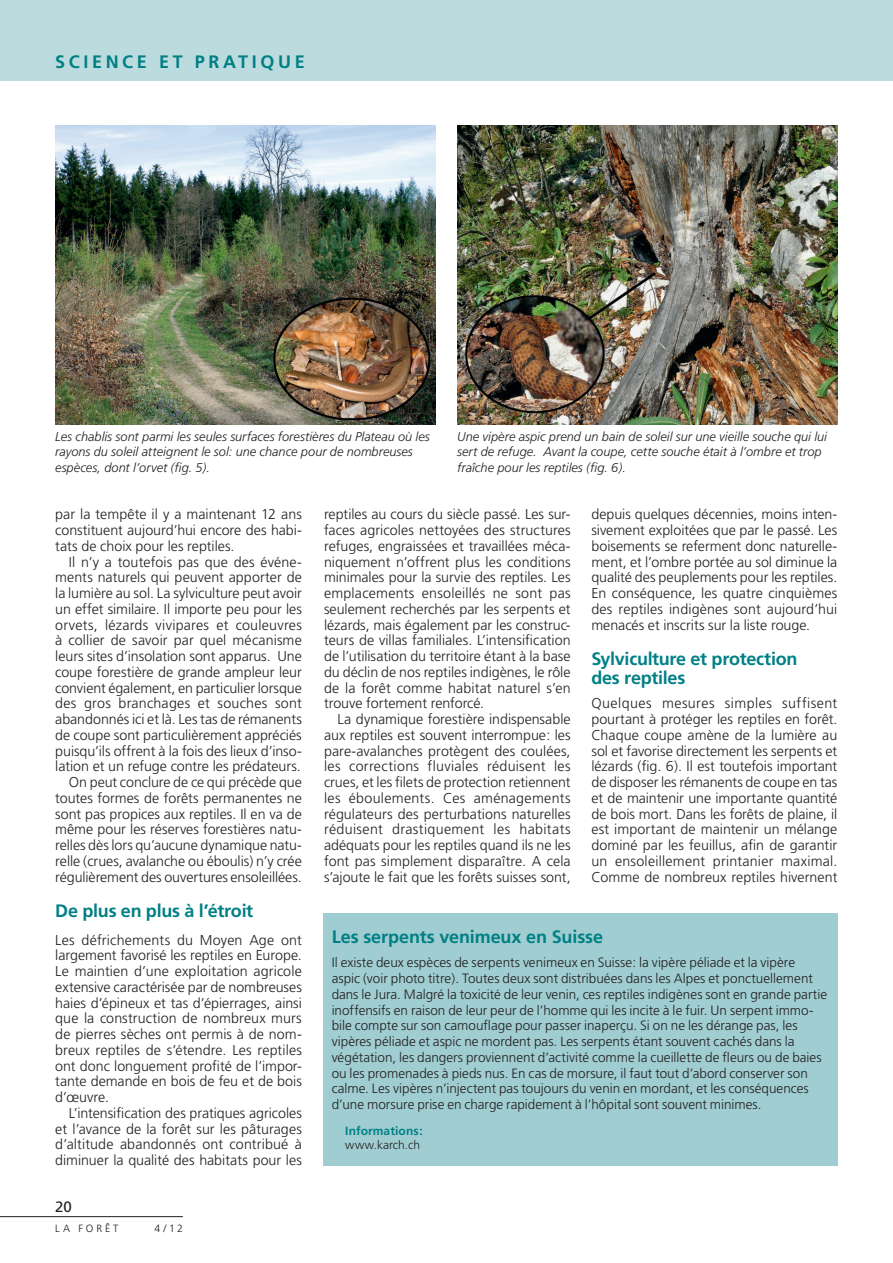
<style>
.page{position:relative;width:893px;height:1263px;background:#fff}
.page>*{position:absolute;margin:0;border:0;box-sizing:border-box;transform-origin:0 0}
.Intertitre_2li{font:700 18px/18.8px "Frutiger";letter-spacing:-.015em;color:#008085}
.Encadré_titre_i{font:700 18px "Frutiger";letter-spacing:-.005em;color:#008085}
.Intertitre_2li-2{font:700 18px "Frutiger";letter-spacing:.2em;color:#008085}
.t1{font:15px "Frutiger";color:#231f20}
.Texte_de_base{font:300 14.25px/15.8px "Frutiger";color:#231f20;text-align:justify}
.Encadré_texte_s{font:300 13.5px/15.8px "Frutiger";color:#231f20}
.Légendes_indd{font:italic 300 12.75px/15.8px "Frutiger";color:#231f20}
.Texte_en_bref{font:700 12px "Frutiger";letter-spacing:.01em;color:#008085}
.Texte_en_bref-2{font:300 12px "Frutiger";color:#231f20}
.t2{font:300 10.5px "Frutiger";letter-spacing:.275em;color:#231f20}
</style>
<div class="page">
<hr style="left:0;top:1216px;width:183px;height:1px;background:#231f20">
<div style="left:0;top:0;width:893px;height:81px;background:#bcdbde"></div>
<div style="left:323px;top:913px;width:515px;height:252px;background:#a0cdd1"></div>
<img style="left:55px;top:125px;width:381px;height:300px">
<img style="left:457px;top:125px;width:381px;height:300px">
<p class="Intertitre_2li-2" style="left:55px;top:51px;width:251px">SCIENCE ET PRATIQUE</p>
<p class="Légendes_indd" style="left:55px;top:428px;width:376px">Les chablis sont parmi les seules surfaces forestières du Plateau où les rayons du soleil atteignent le sol: une chance pour de nombreuses espèces, dont l’orvet (fig. 5).</p>
<p class="Légendes_indd" style="left:457px;top:428px;width:371px">Une vipère aspic prend un bain de soleil sur une vieille souche qui lui sert de refuge. Avant la coupe, cette souche était à l’ombre et trop fraîche pour les reptiles (fig. 6).</p>
<p class="Texte_de_base" style="left:55px;top:506px;width:248px">par la tempête il y a maintenant 12 ans constituent aujourd’hui encore des habi&shy;tats de choix pour les reptiles.</p>
<p class="Texte_de_base" style="left:55px;top:554px;width:248px;text-indent:14px">Il n’y a toutefois pas que des événe&shy;ments naturels qui peuvent apporter de la lumière au sol. La sylviculture peut avoir un effet similaire. Il importe peu pour les orvets, lézards vivipares et couleuvres à collier de savoir par quel mécanisme leurs sites d’insolation sont apparus. Une coupe forestière de grande ampleur leur convient également, en particulier lorsque des gros branchages et souches sont abandonnés ici et là. Les tas de rémanents de coupe sont particulièrement appréciés puisqu’ils offrent à la fois des lieux d’inso&shy;lation et un refuge contre les prédateurs.</p>
<p class="Texte_de_base" style="left:55px;top:774px;width:248px;text-indent:14px">On peut conclure de ce qui précède que toutes formes de forêts permanentes ne sont pas propices aux reptiles. Il en va de même pour les réserves forestières natu&shy;relles dès lors qu’aucune dynamique natu&shy;relle (crues, avalanche ou éboulis) n’y crée régulièrement des ouvertures ensoleillées.</p>
<p class="Intertitre_2li" style="left:55px;top:902px;width:200px">De plus en plus à l’étroit</p>
<p class="Texte_de_base" style="left:55px;top:932px;width:248px">Les défrichements du Moyen Age ont largement favorisé les reptiles en Europe.<br>Le maintien d’une exploitation agricole extensive caractérisée par de nombreuses haies d’épineux et tas d’épierrages, ainsi que la construction de nombreux murs de pierres sèches ont permis à de nom&shy;breux reptiles de s’étendre. Les reptiles ont donc longuement profité de l’impor&shy;tante demande en bois de feu et de bois d’œuvre.</p>
<p class="Texte_de_base" style="left:55px;top:1105px;width:248px;text-indent:14px">L’intensification des pratiques agricoles et l’avance de la forêt sur les pâturages d’altitude abandonnés ont contribué à diminuer la qualité des habitats pour les</p>
<p class="t1" style="left:55px;top:1198px;width:18px">20</p>
<p class="t2" style="left:55px;top:1222px;width:65px">LA FORÊT</p>
<p class="t2" style="left:154px;top:1222px;width:30px">4/12</p>
<p class="Texte_de_base" style="left:324px;top:506px;width:248px">reptiles au cours du siècle passé. Les sur&shy;faces agricoles nettoyées des structures refuges, engraissées et travaillées méca&shy;niquement n’offrent plus les conditions minimales pour la survie des reptiles. Les emplacements ensoleillés ne sont pas seulement recherchés par les serpents et lézards, mais également par les construc&shy;teurs de villas familiales. L’intensification de l’utilisation du territoire étant à la base du déclin de nos reptiles indigènes, le rôle de la forêt comme habitat naturel s’en trouve fortement renforcé.</p>
<p class="Texte_de_base" style="left:324px;top:711px;width:248px;text-indent:14px">La dynamique forestière indispensable aux reptiles est souvent interrompue: les pare-avalanches protègent des coulées, les corrections fluviales réduisent les crues, et les filets de protection retiennent les éboulements. Ces aménagements régulateurs des perturbations naturelles réduisent drastiquement les habitats adéquats pour les reptiles quand ils ne les font pas simplement disparaître. A cela s’ajoute le fait que les forêts suisses sont,</p>
<p class="Texte_de_base" style="left:591px;top:506px;width:247px">depuis quelques décennies, moins inten&shy;sivement exploitées que par le passé. Les boisements se referment donc naturelle&shy;ment, et l’ombre portée au sol diminue la qualité des peuplements pour les reptiles.<br>En conséquence, les quatre cinquièmes des reptiles indigènes sont aujourd’hui menacés et inscrits sur la liste rouge.</p>
<p class="Intertitre_2li" style="left:591px;top:650px;width:208px">Sylviculture et protection des reptiles</p>
<p class="Texte_de_base" style="left:591px;top:695px;width:248px">Quelques mesures simples suffisent pourtant à protéger les reptiles en forêt.<br>Chaque coupe amène de la lumière au sol et favorise directement les serpents et lézards (fig. 6). Il est toutefois important de disposer les rémanents de coupe en tas et de maintenir une importante quantité de bois mort. Dans les forêts de plaine, il est important de maintenir un mélange dominé par les feuillus, afin de garantir un ensoleillement printanier maximal.<br>Comme de nombreux reptiles hivernent</p>
<p class="Encadré_titre_i" style="left:332px;top:926px;width:273px">Les serpents venimeux en Suisse</p>
<p class="Encadré_texte_s" style="left:332px;top:955px;width:497px">Il existe deux espèces de serpents venimeux en Suisse: la vipère péliade et la vipère<br>aspic (voir photo titre). Toutes deux sont distribuées dans les Alpes et ponctuellement dans le Jura. Malgré la toxicité de leur venin, ces reptiles indigènes sont en grande partie inoffensifs en raison de leur peur de l’homme qui les incite à le fuir. Un serpent immo&shy;bile compte sur son camouflage pour passer inaperçu. Si on ne les dérange pas, les vipères péliade et aspic ne mordent pas. Les serpents étant souvent cachés dans la végétation, les dangers proviennent d’activité comme la cueillette de fleurs ou de baies ou les promenades à pieds nus. En cas de morsure, il faut tout d’abord conserver son calme. Les vipères n’injectent pas toujours du venin en mordant, et les conséquences d’une morsure prise en charge rapidement à l’hôpital sont souvent minimes.</p>
<p class="Texte_en_bref" style="left:345px;top:1124px;width:79px">Informations:</p>
<p class="Texte_en_bref-2" style="left:345px;top:1138px;width:76px">www.karch.ch</p>
</div>
